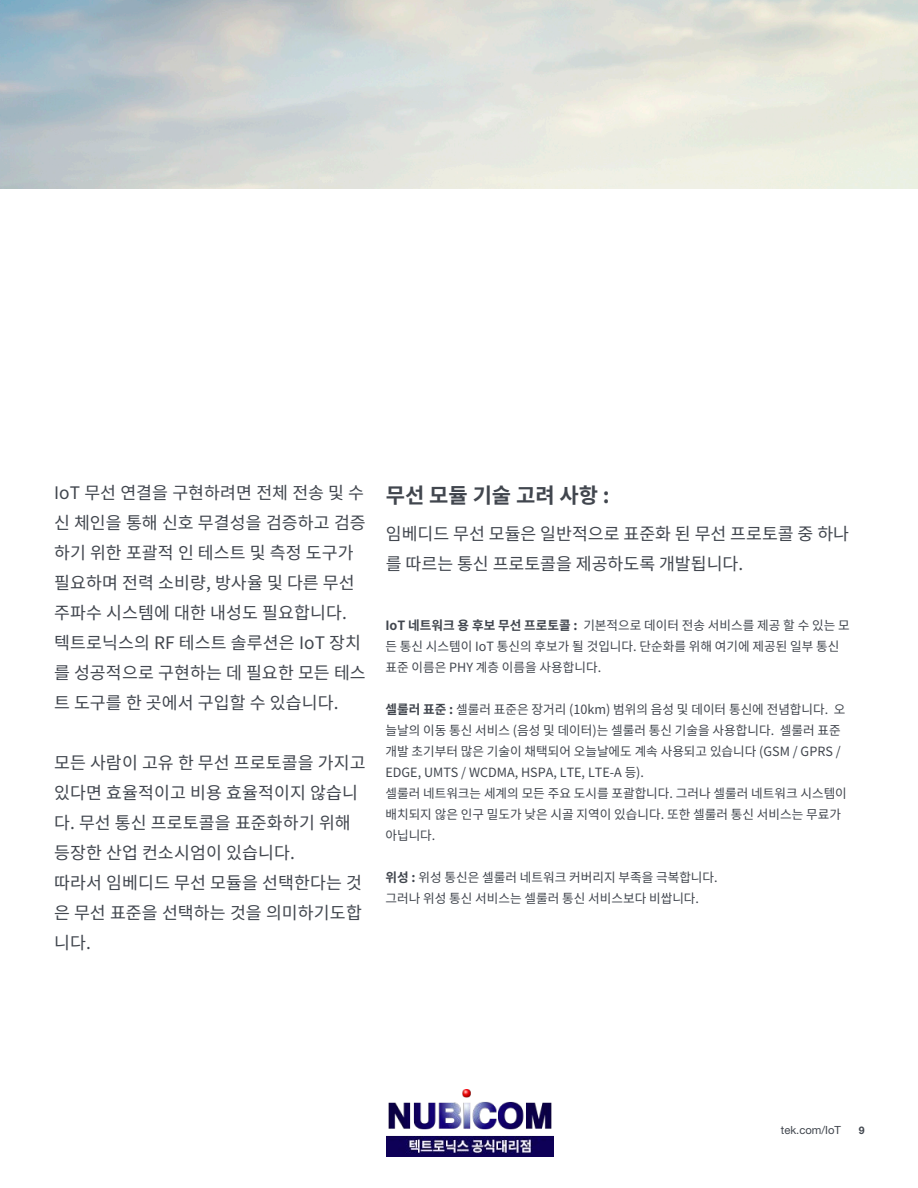
<style>
.page{position:relative;width:918px;height:1188px;background:#fff}
.page>*{position:absolute;margin:0;border:0;box-sizing:border-box;transform-origin:0 0}
.IOT__Body__large{font:700 21px "Noto Sans CJ Kkr";color:#41464e}
.IOT__Body__large-2{font:17.25px/30px "Noto Sans CJ Kkr";color:#41464e}
.IOT__Body__small{font:12.75px/21px "Noto Sans CJ Kkr";color:#41464e}
.t1{font:11.25px "Helvetica Neue";color:#41464e}
.t2{font:700 10.5px "Helvetica Neue";color:#41464e}
.s1{font-weight:700}
</style>
<div class="page">
<img style="left:387px;top:1090px;width:167px;height:66px">
<p class="IOT__Body__large-2" style="left:54px;top:478px;width:313px">IoT 무선 연결을 구현하려면 전체 전송 및 수 신 체인을 통해 신호 무결성을 검증하고 검증 하기 위한 포괄적 인 테스트 및 측정 도구가 필요하며 전력 소비량, 방사율 및 다른 무선 주파수 시스템에 대한 내성도 필요합니다. 텍트로닉스의 RF 테스트 솔루션은 IoT 장치 를 성공적으로 구현하는 데 필요한 모든 테스 트 도구를 한 곳에서 구입할 수 있습니다.</p>
<p class="IOT__Body__large-2" style="left:54px;top:748px;width:313px">모든 사람이 고유 한 무선 프로토콜을 가지고 있다면 효율적이고 비용 효율적이지 않습니 다. 무선 통신 프로토콜을 표준화하기 위해 등장한 산업 컨소시엄이 있습니다.<br>따라서 임베디드 무선 모듈을 선택한다는 것 은 무선 표준을 선택하는 것을 의미하기도합 니다.</p>
<p class="IOT__Body__large" style="left:386px;top:483px;width:225px">무선 모듈 기술 고려 사항 :</p>
<p class="IOT__Body__large-2" style="left:386px;top:519px;width:465px">임베디드 무선 모듈은 일반적으로 표준화 된 무선 프로토콜 중 하나 를 따르는 통신 프로토콜을 제공하도록 개발됩니다.</p>
<p class="IOT__Body__small" style="left:385px;top:615px;width:466px"><span class="s1">IoT 네트워크 용 후보 무선 프로토콜 :</span> 기본적으로 데이터 전송 서비스를 제공 할 수 있는 모 든 통신 시스템이 IoT 통신의 후보가 될 것입니다. 단순화를 위해 여기에 제공된 일부 통신 표준 이름은 PHY 계층 이름을 사용합니다.</p>
<p class="IOT__Body__small" style="left:385px;top:699px;width:463px"><span class="s1">셀룰러 표준 :</span> 셀룰러 표준은 장거리 (10km) 범위의 음성 및 데이터 통신에 전념합니다. 오 늘날의 이동 통신 서비스 (음성 및 데이터)는 셀룰러 통신 기술을 사용합니다. 셀룰러 표준 개발 초기부터 많은 기술이 채택되어 오늘날에도 계속 사용되고 있습니다 (GSM / GPRS / EDGE, UMTS / WCDMA, HSPA, LTE, LTE-A 등).<br>셀룰러 네트워크는 세계의 모든 주요 도시를 포괄합니다. 그러나 셀룰러 네트워크 시스템이 배치되지 않은 인구 밀도가 낮은 시골 지역이 있습니다. 또한 셀룰러 통신 서비스는 무료가 아닙니다.</p>
<p class="IOT__Body__small" style="left:385px;top:867px;width:334px"><span class="s1">위성 :</span> 위성 통신은 셀룰러 네트워크 커버리지 부족을 극복합니다. 그러나 위성 통신 서비스는 셀룰러 통신 서비스보다 비쌉니다.</p>
<p class="t1" style="left:781px;top:1123px;width:62px">tek.com/IoT</p>
<p class="t2" style="left:859px;top:1124px;width:7px">9</p>
</div>
